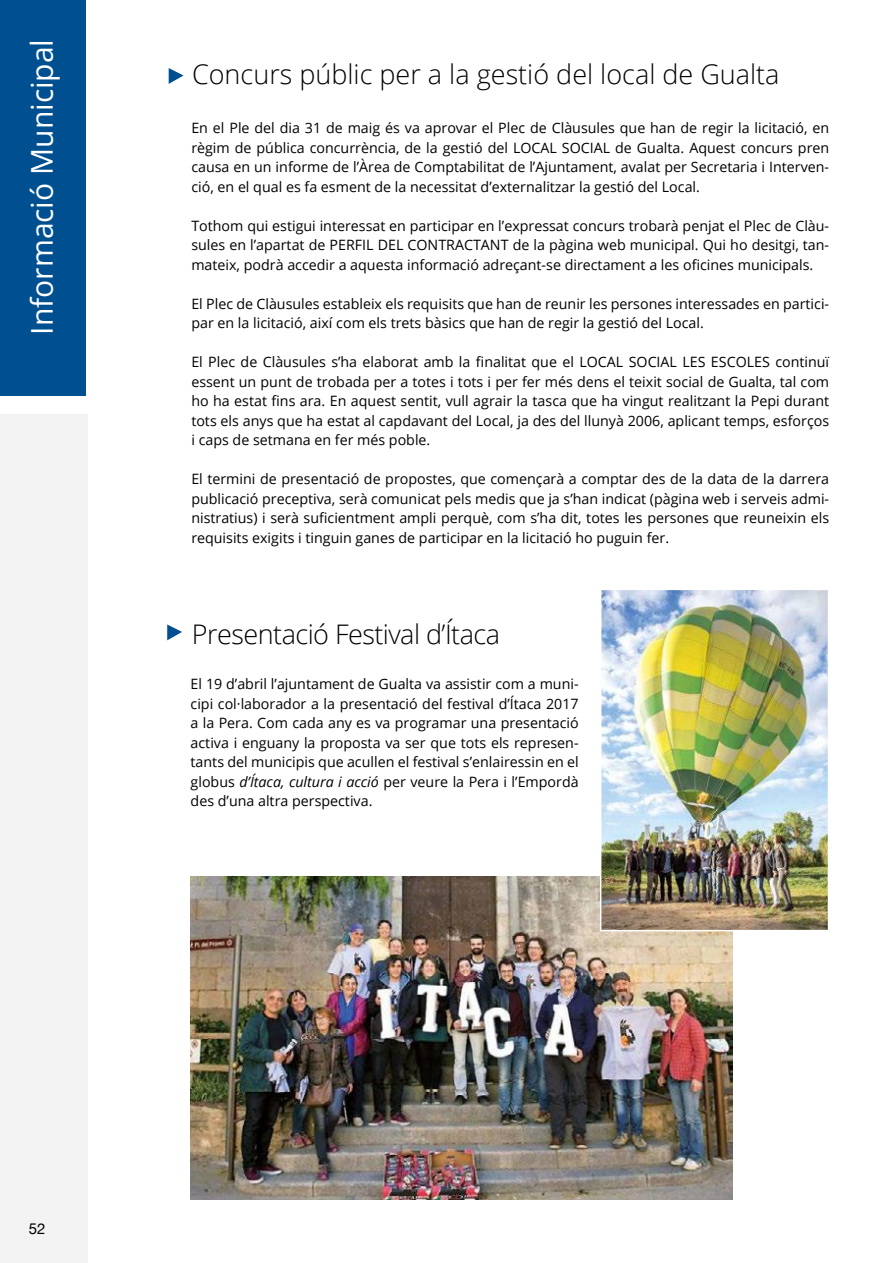
<style>
.page{position:relative;width:893px;height:1263px;background:#fff}
.page>*{position:absolute;margin:0;border:0;box-sizing:border-box;transform-origin:0 0}
.t1{font:30px "Open Sans";color:#fff}
.t2{font:300 27px "Open Sans";color:#000}
.t3{font:300 27px "Open Sans";letter-spacing:-.02em;color:#000}
.t4{font:15px "Helvetica Neue";color:#000}
.t5{font:14.25px/19.5px "Open Sans";color:#000;text-align:justify}
.s1{font-style:italic}
</style>
<div class="page">
<div style="left:0;top:415px;width:88px;height:848px;background:#f3f3f3"></div>
<div style="left:0;top:0;width:85px;height:396px;background:#005091"></div>
<svg style="left:169px;top:68px;width:15px;height:16px"></svg>
<svg style="left:167px;top:624px;width:15px;height:16px"></svg>
<img style="left:191px;top:876px;width:542px;height:323px">
<img style="left:603px;top:592px;width:223px;height:336px">
<div style="left:600px;top:589px;width:229px;height:342px;border:2px solid #fff"></div>
<h1 class="t1" style="left:21px;top:335px;width:297px;rotate:-90deg">Informació Municipal</h1>
<h2 class="t2" style="left:192px;top:56px;width:589px">Concurs públic per a la gestió del local de Gualta</h2>
<p class="t5" style="left:191px;top:118px;width:639px">En el Ple del dia 31 de maig és va aprovar el Plec de Clàusules que han de regir la licitació, en règim de pública concurrència, de la gestió del LOCAL SOCIAL de Gualta. Aquest concurs pren causa en un informe de l’Àrea de Comptabilitat de l’Ajuntament, avalat per Secretaria i Interven&shy;ció, en el qual es fa esment de la necessitat d’externalitzar la gestió del Local.</p>
<p class="t5" style="left:191px;top:215px;width:639px">Tothom qui estigui interessat en participar en l’expressat concurs trobarà penjat el Plec de Clàu&shy;sules en l’apartat de PERFIL DEL CONTRACTANT de la pàgina web municipal. Qui ho desitgi, tan&shy;mateix, podrà accedir a aquesta informació adreçant-se directament a les oficines municipals.</p>
<p class="t5" style="left:191px;top:293px;width:639px">El Plec de Clàusules estableix els requisits que han de reunir les persones interessades en partici&shy;par en la licitació, així com els trets bàsics que han de regir la gestió del Local.</p>
<p class="t5" style="left:191px;top:352px;width:639px">El Plec de Clàusules s’ha elaborat amb la finalitat que el LOCAL SOCIAL LES ESCOLES continuï essent un punt de trobada per a totes i tots i per fer més dens el teixit social de Gualta, tal com ho ha estat fins ara. En aquest sentit, vull agrair la tasca que ha vingut realitzant la Pepi durant tots els anys que ha estat al capdavant del Local, ja des del llunyà 2006, aplicant temps, esforços i caps de setmana en fer més poble.</p>
<p class="t5" style="left:191px;top:469px;width:639px">El termini de presentació de propostes, que començarà a comptar des de la data de la darrera publicació preceptiva, serà comunicat pels medis que ja s’han indicat (pàgina web i serveis admi&shy;nistratius) i serà suficientment ampli perquè, com s’ha dit, totes les persones que reuneixin els requisits exigits i tinguin ganes de participar en la licitació ho puguin fer.</p>
<h2 class="t3" style="left:192px;top:615px;width:310px">Presentació Festival d’Ítaca</h2>
<p class="t5" style="left:191px;top:674px;width:390px">El 19 d’abril l’ajuntament de Gualta va assistir com a muni&shy;cipi col·laborador a la presentació del festival d’Ítaca 2017 a la Pera. Com cada any es va programar una presentació activa i enguany la proposta va ser que tots els represen&shy;tants del municipis que acullen el festival s’enlairessin en el globus <span class="s1">d’Ítaca, cultura i acció</span> per veure la Pera i l’Empordà des d’una altra perspectiva.</p>
<p class="t4" style="left:29px;top:1217px;width:18px">52</p>
</div>
